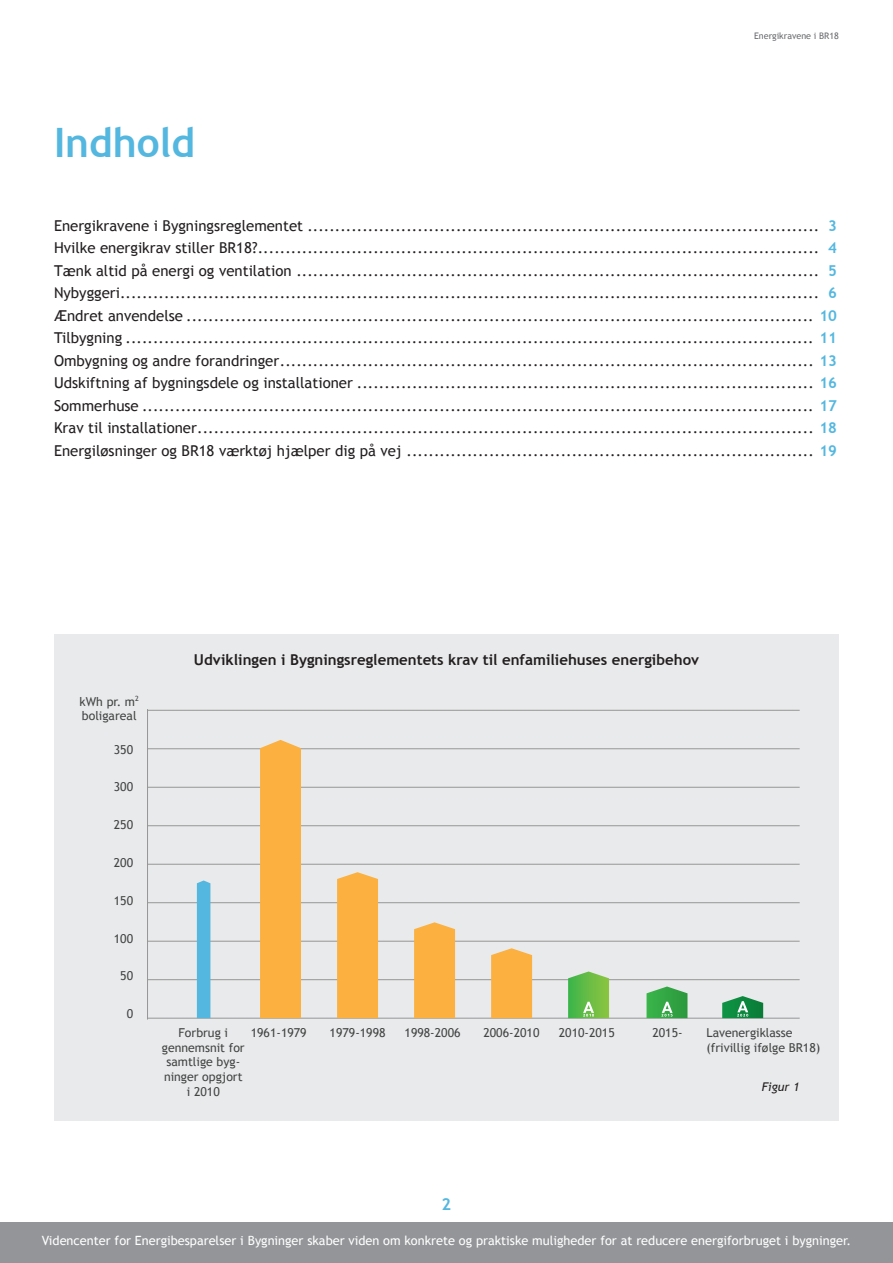
<style>
.page{position:relative;width:893px;height:1263px;background:#fff}
.page>*{position:absolute;margin:0;border:0;box-sizing:border-box;transform-origin:0 0}
.t1{font:700 40.5px "Trebuchet MS";color:#54b7df}
.t2{font:700 16.5px "Trebuchet MS";color:#54b7df}
.t3{font:15px "Trebuchet MS";color:#231f20}
.t4{font:700 15px "Trebuchet MS";color:#231f20}
.t5{font:12.75px "Trebuchet MS";color:#fff}
.t6{font:12.3px/14.7px "Trebuchet MS";color:#434444}
.t7{font:italic 12px "Trebuchet MS";color:#231f20}
.t8{font:9px "Trebuchet MS";color:#6c6d70}
.s1{font-weight:700;color:#54b7df}
</style>
<div class="page">
<div style="left:54px;top:635px;width:785px;height:486px;background:#e9eaeb"></div>
<div style="left:0;top:1222px;width:893px;height:41px;background:#939598"></div>
<hr style="left:147px;top:709px;width:1px;height:310px;background:#969696">
<hr style="left:147px;top:1018px;width:653px;height:1px;background:#969696">
<hr style="left:147px;top:979px;width:653px;height:1px;background:#969696">
<hr style="left:147px;top:941px;width:653px;height:1px;background:#969696">
<hr style="left:147px;top:902px;width:653px;height:1px;background:#969696">
<hr style="left:147px;top:864px;width:653px;height:1px;background:#969696">
<hr style="left:147px;top:825px;width:653px;height:1px;background:#969696">
<hr style="left:147px;top:787px;width:653px;height:1px;background:#969696">
<hr style="left:147px;top:748px;width:653px;height:1px;background:#969696">
<hr style="left:147px;top:710px;width:653px;height:1px;background:#969696">
<div style="left:197px;top:880px;width:13px;height:138px;background:#54b7df"></div>
<div style="left:260px;top:740px;width:41px;height:278px;background:#fbb03f"></div>
<div style="left:337px;top:872px;width:41px;height:146px;background:#fbb03f"></div>
<div style="left:414px;top:922px;width:41px;height:96px;background:#fbb03f"></div>
<svg style="left:491px;top:948px;width:41px;height:70px;background:#f9b348"></svg>
<svg style="left:722px;top:996px;width:41px;height:22px"></svg>
<svg style="left:646px;top:986px;width:41px;height:32px"></svg>
<svg style="left:568px;top:971px;width:41px;height:47px;background:#75c259"></svg>
<p class="t1" style="left:54px;top:118px;width:143px">Indhold</p>
<p class="t8" style="left:754px;top:30px;width:86px">Energikravene i BR18</p>
<p class="t3" style="left:54px;top:217px;width:785px">Energikravene i Bygningsreglementet ............................................................................................. <span class="s1">3</span></p>
<p class="t3" style="left:54px;top:239px;width:785px">Hvilke energikrav stiller BR18?...................................................................................................... <span class="s1">4</span></p>
<p class="t3" style="left:54px;top:262px;width:785px">Tænk altid på energi og ventilation ............................................................................................... <span class="s1">5</span></p>
<p class="t3" style="left:54px;top:284px;width:785px">Nybyggeri............................................................................................................................... <span class="s1">6</span></p>
<p class="t3" style="left:54px;top:307px;width:785px">Ændret anvendelse .................................................................................................................. <span class="s1">10</span></p>
<p class="t3" style="left:54px;top:329px;width:785px">Tilbygning ............................................................................................................................. <span class="s1">11</span></p>
<p class="t3" style="left:54px;top:352px;width:785px">Ombygning og andre forandringer................................................................................................. <span class="s1">13</span></p>
<p class="t3" style="left:54px;top:374px;width:785px">Udskiftning af bygningsdele og installationer ................................................................................... <span class="s1">16</span></p>
<p class="t3" style="left:54px;top:397px;width:785px">Sommerhuse .......................................................................................................................... <span class="s1">17</span></p>
<p class="t3" style="left:54px;top:419px;width:785px">Krav til installationer................................................................................................................ <span class="s1">18</span></p>
<p class="t3" style="left:54px;top:442px;width:785px">Energiløsninger og BR18 værktøj hjælper dig på vej .......................................................................... <span class="s1">19</span></p>
<p class="t6" style="left:80px;top:694px;width:61px">kWh pr. m<sup>2 </sup>boligareal</p>
<p class="t6" style="left:114px;top:742px;width:21px">350</p>
<p class="t6" style="left:114px;top:780px;width:21px">300</p>
<p class="t6" style="left:114px;top:818px;width:21px">250</p>
<p class="t6" style="left:114px;top:855px;width:21px">200</p>
<p class="t6" style="left:114px;top:893px;width:21px">150</p>
<p class="t6" style="left:114px;top:931px;width:21px">100</p>
<p class="t6" style="left:120px;top:969px;width:14px">50</p>
<p class="t6" style="left:127px;top:1007px;width:8px">0</p>
<p class="t4" style="left:194px;top:650px;width:507px">Udviklingen i Bygningsreglementets krav til enfamiliehuses energibehov</p>
<p class="t6" style="left:162px;top:1025px;width:84px;text-align:center">Forbrug i gennemsnit for samtlige byg&shy;ninger opgjort i 2010</p>
<p class="t6" style="left:251px;top:1025px;width:58px">1961-1979</p>
<p class="t6" style="left:330px;top:1025px;width:58px">1979-1998</p>
<p class="t6" style="left:405px;top:1025px;width:58px">1998-2006</p>
<p class="t6" style="left:483px;top:1025px;width:58px">2006-2010</p>
<p class="t6" style="left:559px;top:1025px;width:58px">2010-2015</p>
<p class="t6" style="left:652px;top:1025px;width:32px">2015-</p>
<p class="t6" style="left:706px;top:1025px;width:115px">Lavenergiklasse (frivillig ifølge BR18)</p>
<p class="t7" style="left:762px;top:1080px;width:39px">Figur 1</p>
<p class="t2" style="left:442px;top:1194px;width:11px">2</p>
<p class="t5" style="left:42px;top:1233px;width:811px">Videncenter for Energibesparelser i Bygninger skaber viden om konkrete og praktiske muligheder for at reducere energiforbruget i bygninger.</p>
</div>
